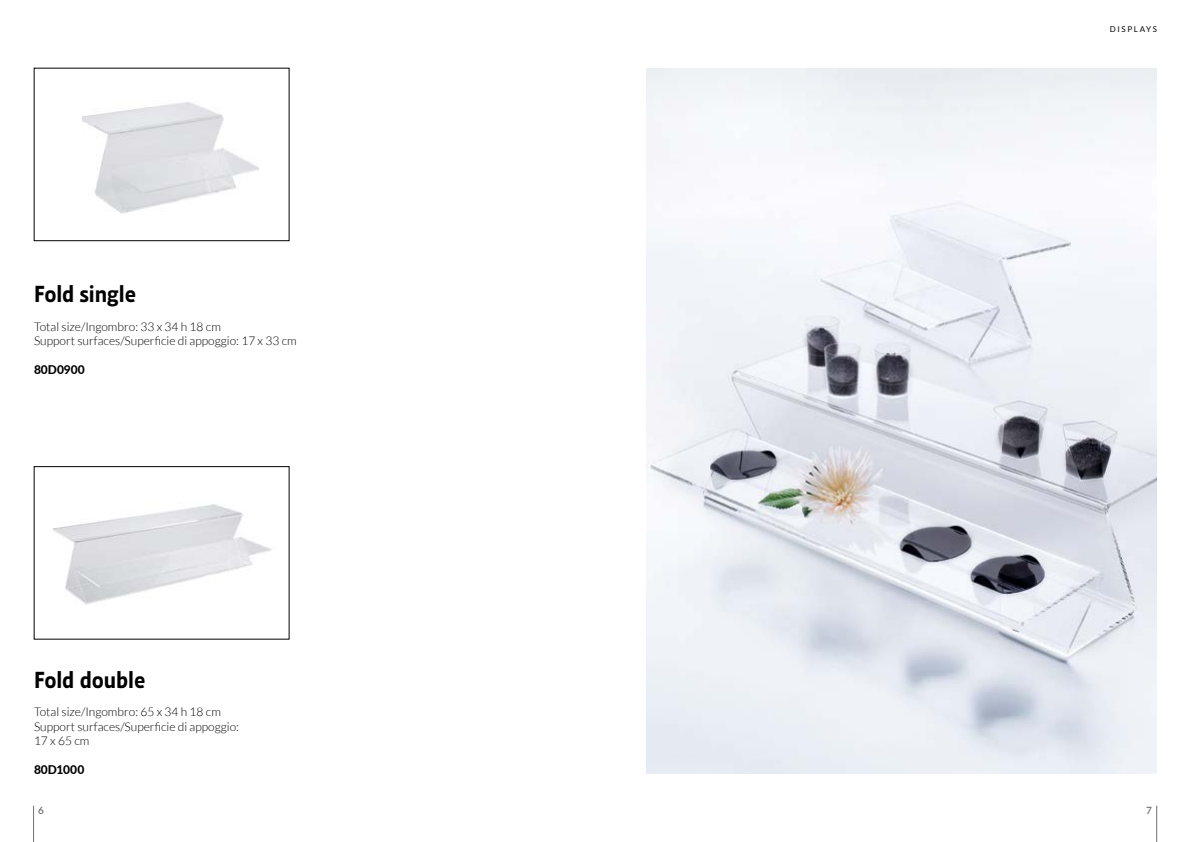
<style>
.page{position:relative;width:1191px;height:842px;background:#fff}
.page>*{position:absolute;margin:0;border:0;box-sizing:border-box;transform-origin:0 0}
.t1{font:700 22px "Ligurino Rg";letter-spacing:-.005em;color:#000}
.t2{font:300 12px/14.4px "Lato";color:#000}
.t3{font:800 12px "Lato";color:#000}
.t4{font:500 10px "Lato";color:#646363}
.t5{font:8px "Lato";letter-spacing:.2em;color:#000}
</style>
<div class="page">
<img style="left:82px;top:102px;width:177px;height:112px">
<div style="left:34px;top:68px;width:255px;height:173px;border:1px solid #000"></div>
<img style="left:52px;top:504px;width:220px;height:101px">
<div style="left:34px;top:466px;width:255px;height:173px;border:1px solid #000"></div>
<img style="left:646px;top:68px;width:511px;height:706px">
<hr style="left:33px;top:806px;width:1px;height:36px;background:#706f6f">
<hr style="left:1156px;top:806px;width:1px;height:36px;background:#706f6f">
<h1 class="t1" style="left:34px;top:276px;width:104px">Fold single</h1>
<p class="t2" style="left:34px;top:320px;width:264px">Total size/Ingombro: 33 x 34 h 18 cm<br>Support surfaces/Superficie di appoggio: 17 x 33 cm</p>
<p class="t3" style="left:34px;top:361px;width:52px">80D0900</p>
<h1 class="t1" style="left:34px;top:661px;width:113px">Fold double</h1>
<p class="t2" style="left:34px;top:705px;width:206px">Total size/Ingombro: 65 x 34 h 18 cm<br>Support surfaces/Superficie di appoggio:<br>17 x 65 cm</p>
<p class="t3" style="left:34px;top:761px;width:52px">80D1000</p>
<p class="t5" style="left:1110px;top:25px;width:48px">DISPLAYS</p>
<p class="t4" style="left:38px;top:803px;width:7px">6</p>
<p class="t4" style="left:1146px;top:803px;width:7px">7</p>
</div>
